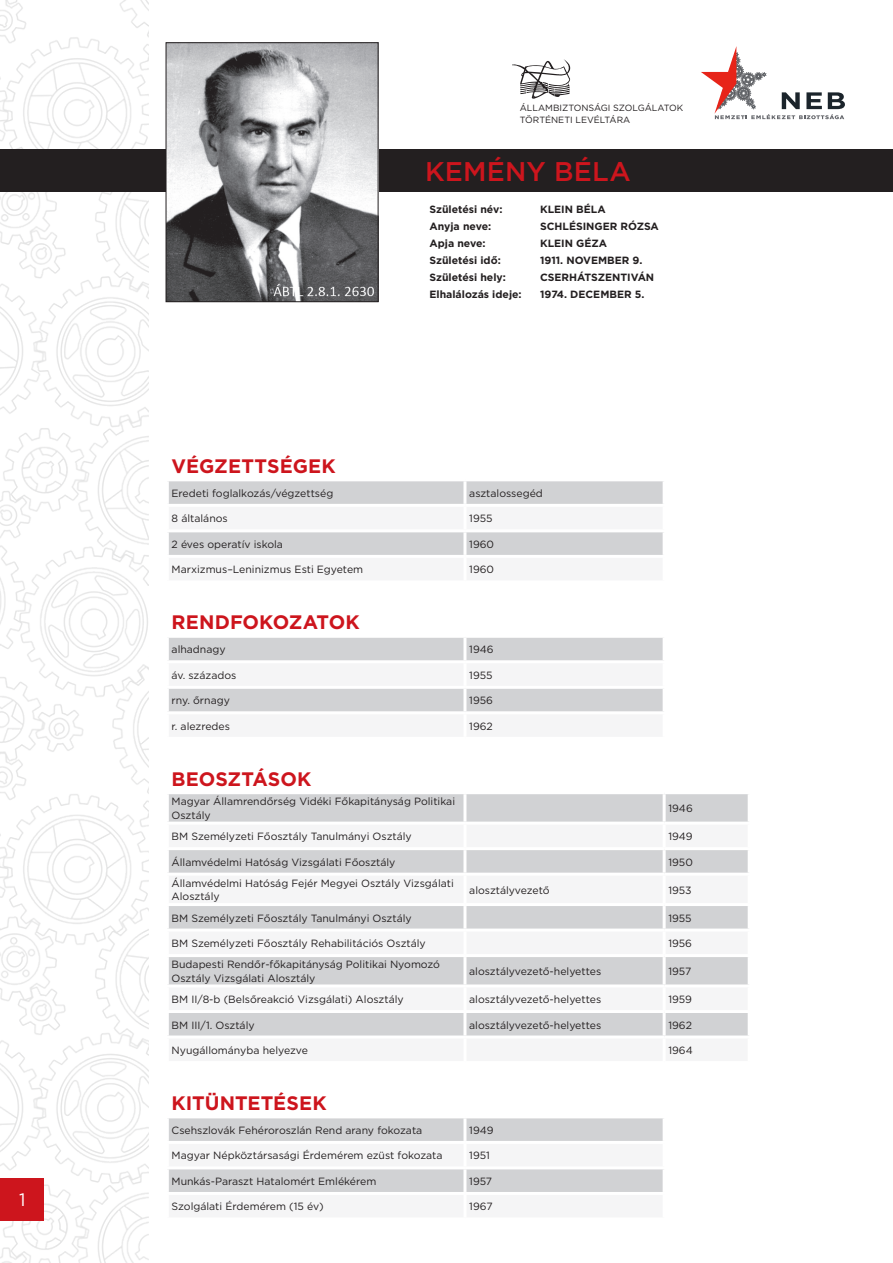
<style>
.page{position:relative;width:893px;height:1263px;background:#fff}
.page>*{position:absolute;margin:0;border:0;box-sizing:border-box;transform-origin:0 0}
.t1{font:500 27px "Gotham";letter-spacing:.005em;color:#cd151d}
.t2{font:700 19.5px "Gotham";letter-spacing:.005em;color:#cd151d}
.t3{font:18px "Gotham";color:#fff}
.t4{font:10.5px/13.5px "Gotham";color:#231f20}
.t5{font:700 10.5px "Gotham";color:#231f20}
.t6{font:9px/12px "Gotham";color:#231f20}
</style>
<div class="page">
<img style="left:0;top:0;width:149px;height:1263px">
<div style="left:0;top:1178px;width:44px;height:42px;background:#cd151d"></div>
<div style="left:0;top:149px;width:893px;height:42px;background:#231f20"></div>
<img style="left:168px;top:45px;width:208px;height:255px">
<div style="left:166px;top:43px;width:212px;height:259px;border:1px solid #231f20"></div>
<svg style="left:701px;top:46px;width:144px;height:73px"></svg>
<svg style="left:513px;top:59px;width:57px;height:40px"></svg>
<svg style="left:169px;top:481px;width:494px;height:74px"></svg>
<hr style="left:463px;top:481px;width:3px;height:23px;background:#fff">
<hr style="left:463px;top:507px;width:3px;height:22px;background:#fff">
<hr style="left:463px;top:532px;width:3px;height:23px;background:#fff">
<hr style="left:166px;top:504px;width:299px;height:3px;background:#fff">
<hr style="left:465px;top:504px;width:201px;height:3px;background:#fff">
<hr style="left:166px;top:529px;width:299px;height:3px;background:#fff">
<hr style="left:465px;top:529px;width:201px;height:3px;background:#fff">
<svg style="left:169px;top:638px;width:494px;height:73px"></svg>
<hr style="left:463px;top:638px;width:3px;height:22px;background:#fff">
<hr style="left:463px;top:663px;width:3px;height:23px;background:#fff">
<hr style="left:463px;top:689px;width:3px;height:22px;background:#fff">
<hr style="left:166px;top:660px;width:299px;height:3px;background:#fff">
<hr style="left:465px;top:660px;width:201px;height:3px;background:#fff">
<hr style="left:166px;top:686px;width:299px;height:3px;background:#fff">
<hr style="left:465px;top:686px;width:201px;height:3px;background:#fff">
<svg style="left:169px;top:794px;width:579px;height:28px;background:#d2d3d4"></svg>
<svg style="left:169px;top:850px;width:579px;height:185px;fill:#d1d2d4"></svg>
<hr style="left:463px;top:794px;width:3px;height:28px;background:#fff">
<hr style="left:663px;top:794px;width:3px;height:28px;background:#fff">
<hr style="left:463px;top:850px;width:3px;height:23px;background:#fff">
<hr style="left:663px;top:850px;width:3px;height:23px;background:#fff">
<hr style="left:166px;top:873px;width:299px;height:3px;background:#fff">
<hr style="left:465px;top:873px;width:199px;height:3px;background:#fff">
<hr style="left:463px;top:876px;width:3px;height:27px;background:#fff">
<hr style="left:664px;top:873px;width:87px;height:3px;background:#fff">
<hr style="left:663px;top:876px;width:3px;height:27px;background:#fff">
<hr style="left:166px;top:903px;width:299px;height:3px;background:#fff">
<hr style="left:465px;top:903px;width:199px;height:3px;background:#fff">
<hr style="left:463px;top:906px;width:3px;height:22px;background:#fff">
<hr style="left:664px;top:903px;width:87px;height:3px;background:#fff">
<hr style="left:663px;top:906px;width:3px;height:22px;background:#fff">
<hr style="left:166px;top:928px;width:299px;height:3px;background:#fff">
<hr style="left:465px;top:928px;width:199px;height:3px;background:#fff">
<hr style="left:463px;top:931px;width:3px;height:23px;background:#fff">
<hr style="left:664px;top:928px;width:87px;height:3px;background:#fff">
<hr style="left:663px;top:931px;width:3px;height:23px;background:#fff">
<hr style="left:166px;top:954px;width:299px;height:3px;background:#fff">
<hr style="left:465px;top:954px;width:199px;height:3px;background:#fff">
<hr style="left:463px;top:957px;width:3px;height:27px;background:#fff">
<hr style="left:664px;top:954px;width:87px;height:3px;background:#fff">
<hr style="left:663px;top:957px;width:3px;height:27px;background:#fff">
<hr style="left:166px;top:984px;width:299px;height:3px;background:#fff">
<hr style="left:465px;top:984px;width:199px;height:3px;background:#fff">
<hr style="left:463px;top:987px;width:3px;height:23px;background:#fff">
<hr style="left:664px;top:984px;width:87px;height:3px;background:#fff">
<hr style="left:663px;top:987px;width:3px;height:23px;background:#fff">
<hr style="left:166px;top:1010px;width:299px;height:3px;background:#fff">
<hr style="left:465px;top:1010px;width:199px;height:3px;background:#fff">
<hr style="left:463px;top:1013px;width:3px;height:22px;background:#fff">
<hr style="left:664px;top:1010px;width:87px;height:3px;background:#fff">
<hr style="left:663px;top:1013px;width:3px;height:22px;background:#fff">
<svg style="left:169px;top:1118px;width:494px;height:74px"></svg>
<hr style="left:463px;top:1118px;width:3px;height:23px;background:#fff">
<hr style="left:463px;top:1144px;width:3px;height:22px;background:#fff">
<hr style="left:463px;top:1169px;width:3px;height:23px;background:#fff">
<hr style="left:166px;top:1141px;width:299px;height:3px;background:#fff">
<hr style="left:465px;top:1141px;width:201px;height:3px;background:#fff">
<hr style="left:166px;top:1166px;width:299px;height:3px;background:#fff">
<hr style="left:465px;top:1166px;width:201px;height:3px;background:#fff">
<h3 class="t3" style="left:19px;top:1188px;width:8px">1</h3>
<p class="t6" style="left:520px;top:102px;width:165px">ÁLLAMBIZTONSÁGI SZOLGÁLATOK<br>TÖRTÉNETI LEVÉLTÁRA</p>
<h1 class="t1" style="left:425px;top:154px;width:207px">KEMÉNY BÉLA</h1>
<p class="t5" style="left:429px;top:202px;width:75px">SZÜLETÉSI NÉV:</p>
<p class="t5" style="left:540px;top:202px;width:67px">KLEIN BÉLA</p>
<p class="t5" style="left:429px;top:219px;width:63px">ANYJA NEVE:</p>
<p class="t5" style="left:540px;top:219px;width:120px">SCHLÉSINGER RÓZSA</p>
<p class="t5" style="left:429px;top:236px;width:58px">APJA NEVE:</p>
<p class="t5" style="left:540px;top:236px;width:69px">KLEIN GÉZA</p>
<p class="t5" style="left:429px;top:253px;width:73px">SZÜLETÉSI IDŐ:</p>
<p class="t5" style="left:540px;top:253px;width:104px">1911. NOVEMBER 9.</p>
<p class="t5" style="left:429px;top:270px;width:78px">SZÜLETÉSI HELY:</p>
<p class="t5" style="left:540px;top:270px;width:116px">CSERHÁTSZENTIVÁN</p>
<p class="t5" style="left:429px;top:287px;width:94px">ELHALÁLOZÁS IDEJE:</p>
<p class="t5" style="left:540px;top:287px;width:106px">1974. DECEMBER 5.</p>
<h2 class="t2" style="left:172px;top:453px;width:164px">VÉGZETTSÉGEK</h2>
<p class="t4" style="left:172px;top:486px;width:163px">Eredeti foglalkozás/végzettség</p>
<p class="t4" style="left:469px;top:486px;width:75px">asztalossegéd</p>
<p class="t4" style="left:172px;top:512px;width:58px">8 általános</p>
<p class="t4" style="left:469px;top:512px;width:25px">1955</p>
<p class="t4" style="left:172px;top:537px;width:113px">2 éves operatív iskola</p>
<p class="t4" style="left:469px;top:537px;width:26px">1960</p>
<p class="t4" style="left:172px;top:563px;width:193px">Marxizmus–Leninizmus Esti Egyetem</p>
<p class="t4" style="left:469px;top:563px;width:26px">1960</p>
<h2 class="t2" style="left:172px;top:609px;width:188px">RENDFOKOZATOK</h2>
<p class="t4" style="left:172px;top:642px;width:56px">alhadnagy</p>
<p class="t4" style="left:469px;top:642px;width:26px">1946</p>
<p class="t4" style="left:172px;top:668px;width:66px">áv. százados</p>
<p class="t4" style="left:469px;top:668px;width:25px">1955</p>
<p class="t4" style="left:172px;top:693px;width:60px">rny. őrnagy</p>
<p class="t4" style="left:469px;top:693px;width:25px">1956</p>
<p class="t4" style="left:172px;top:719px;width:60px">r. alezredes</p>
<p class="t4" style="left:469px;top:719px;width:25px">1962</p>
<h2 class="t2" style="left:172px;top:766px;width:139px">BEOSZTÁSOK</h2>
<p class="t4" style="left:172px;top:795px;width:285px">Magyar Államrendőrség Vidéki Főkapitányság Politikai<br>Osztály</p>
<p class="t4" style="left:668px;top:801px;width:26px">1946</p>
<p class="t4" style="left:172px;top:829px;width:242px">BM Személyzeti Főosztály Tanulmányi Osztály</p>
<p class="t4" style="left:668px;top:829px;width:26px">1949</p>
<p class="t4" style="left:172px;top:855px;width:225px">Államvédelmi Hatóság Vizsgálati Főosztály</p>
<p class="t4" style="left:668px;top:855px;width:26px">1950</p>
<p class="t4" style="left:172px;top:876px;width:284px">Államvédelmi Hatóság Fejér Megyei Osztály Vizsgálati<br>Alosztály</p>
<p class="t4" style="left:469px;top:883px;width:82px">alosztályvezető</p>
<p class="t4" style="left:668px;top:883px;width:25px">1953</p>
<p class="t4" style="left:172px;top:911px;width:242px">BM Személyzeti Főosztály Tanulmányi Osztály</p>
<p class="t4" style="left:668px;top:911px;width:25px">1955</p>
<p class="t4" style="left:172px;top:936px;width:256px">BM Személyzeti Főosztály Rehabilitációs Osztály</p>
<p class="t4" style="left:668px;top:936px;width:25px">1956</p>
<p class="t4" style="left:172px;top:957px;width:270px">Budapesti Rendőr-főkapitányság Politikai Nyomozó<br>Osztály Vizsgálati Alosztály</p>
<p class="t4" style="left:469px;top:964px;width:133px">alosztályvezető-helyettes</p>
<p class="t4" style="left:668px;top:964px;width:24px">1957</p>
<p class="t4" style="left:172px;top:992px;width:234px">BM II/8-b (Belsőreakció Vizsgálati) Alosztály</p>
<p class="t4" style="left:469px;top:992px;width:133px">alosztályvezető-helyettes</p>
<p class="t4" style="left:668px;top:992px;width:25px">1959</p>
<p class="t4" style="left:172px;top:1018px;width:85px">BM III/1. Osztály</p>
<p class="t4" style="left:469px;top:1018px;width:133px">alosztályvezető-helyettes</p>
<p class="t4" style="left:668px;top:1018px;width:25px">1962</p>
<p class="t4" style="left:172px;top:1043px;width:138px">Nyugállományba helyezve</p>
<p class="t4" style="left:668px;top:1043px;width:26px">1964</p>
<h2 class="t2" style="left:172px;top:1090px;width:155px">KITÜNTETÉSEK</h2>
<p class="t4" style="left:172px;top:1123px;width:252px">Csehszlovák Fehéroroszlán Rend arany fokozata</p>
<p class="t4" style="left:469px;top:1123px;width:26px">1949</p>
<p class="t4" style="left:172px;top:1149px;width:272px">Magyar Népköztársasági Érdemérem ezüst fokozata</p>
<p class="t4" style="left:469px;top:1149px;width:22px">1951</p>
<p class="t4" style="left:172px;top:1174px;width:206px">Munkás-Paraszt Hatalomért Emlékérem</p>
<p class="t4" style="left:469px;top:1174px;width:24px">1957</p>
<p class="t4" style="left:172px;top:1200px;width:154px">Szolgálati Érdemérem (15 év)</p>
<p class="t4" style="left:469px;top:1200px;width:25px">1967</p>
</div>
